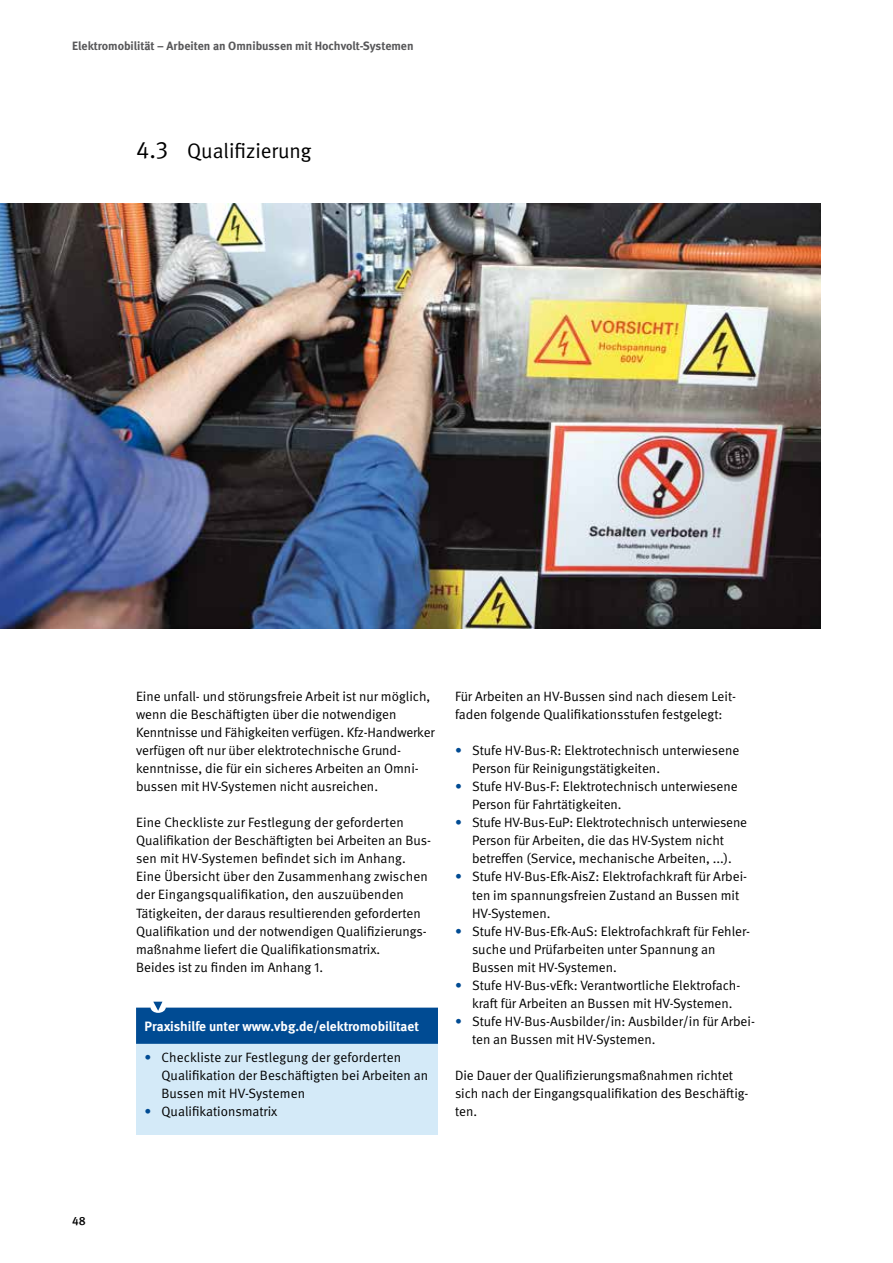
<style>
.page{position:relative;width:893px;height:1263px;background:#fff}
.page>*{position:absolute;margin:0;border:0;box-sizing:border-box;transform-origin:0 0}
.t1{font:21px "DGUV Meta";color:#000}
.t2{font:13.5px/18.1px "DGUV Meta";color:#000}
.t3{font:700 13.5px "DGUV Meta";color:#fff}
.t4{font:700 12px "DGUV Meta";color:#58585a}
.t5{font:500 12px "DGUV Meta";color:#000}
.s1{font-size:24px}
.s2{color:#004b93}
</style>
<div class="page">
<img style="left:0;top:203px;width:821px;height:425px">
<div style="left:136px;top:1036px;width:302px;height:98px;background:#d4eaf8"></div>
<svg style="left:136px;top:1002px;width:302px;height:42px;background:#2364a2"></svg>
<p class="t4" style="left:72px;top:39px;width:343px">Elektromobilität – Arbeiten an Omnibussen mit Hochvolt-Systemen</p>
<h1 class="t1" style="left:136px;top:139px;width:177px"><span class="s1">4.3</span> Qualifizierung</h1>
<p class="t5" style="left:72px;top:1213px;width:15px">48</p>
<p class="t2" style="left:136px;top:687px;width:300px">Eine unfall- und störungsfreie Arbeit ist nur möglich, wenn die Beschäftigten über die notwendigen Kenntnisse und Fähigkeiten verfügen. Kfz-Handwerker verfügen oft nur über elektrotechnische Grund&shy;kenntnisse, die für ein sicheres Arbeiten an Omni&shy;bussen mit HV-Systemen nicht ausreichen.</p>
<p class="t2" style="left:136px;top:814px;width:297px">Eine Checkliste zur Festlegung der geforderten Qualifikation der Beschäftigten bei Arbeiten an Bus&shy;sen mit HV-Systemen befindet sich im Anhang.<br>Eine Übersicht über den Zusammenhang zwischen der Eingangsqualifikation, den auszuübenden Tätigkeiten, der daraus resultierenden geforderten Qualifikation und der notwendigen Qualifizierungs&shy;maßnahme liefert die Qualifikationsmatrix.<br>Beides ist zu finden im Anhang 1.</p>
<p class="t3" style="left:145px;top:1018px;width:276px">Praxishilfe unter www.vbg.de/elektromobilitaet</p>
<p class="t2" style="left:162px;top:1049px;width:268px;text-indent:-17px"><span class="s2">•</span> Checkliste zur Festlegung der geforderten<br>Qualifikation der Beschäftigten bei Arbeiten an<br>Bussen mit HV-Systemen</p>
<p class="t2" style="left:145px;top:1103px;width:134px"><span class="s2">•</span> Qualifikationsmatrix</p>
<p class="t2" style="left:455px;top:687px;width:282px">Für Arbeiten an HV-Bussen sind nach diesem Leit&shy;faden folgende Qualifikationsstufen festgelegt:</p>
<p class="t2" style="left:472px;top:741px;width:269px;text-indent:-17px"><span class="s2">•</span> Stufe HV-Bus-R: Elektrotechnisch unterwiesene<br>Person für Reinigungstätigkeiten.</p>
<p class="t2" style="left:472px;top:778px;width:267px;text-indent:-17px"><span class="s2">•</span> Stufe HV-Bus-F: Elektrotechnisch unterwiesene<br>Person für Fahrtätigkeiten.</p>
<p class="t2" style="left:455px;top:814px;width:294px;text-align:center"><span class="s2">•</span> Stufe HV-Bus-EuP: Elektrotechnisch unterwiesene<br>Person für Arbeiten, die das HV-System nicht betreffen (Service, mechanische Arbeiten, ...).</p>
<p class="t2" style="left:472px;top:868px;width:277px;text-indent:-17px"><span class="s2">•</span> Stufe HV-Bus-Efk-AisZ: Elektrofachkraft für Arbei&shy;ten im spannungsfreien Zustand an Bussen mit<br>HV-Systemen.</p>
<p class="t2" style="left:472px;top:922px;width:280px;text-indent:-17px"><span class="s2">•</span> Stufe HV-Bus-Efk-AuS: Elektrofachkraft für Fehler&shy;suche und Prüfarbeiten unter Spannung an<br>Bussen mit HV-Systemen.</p>
<p class="t2" style="left:472px;top:976px;width:270px;text-indent:-17px"><span class="s2">•</span> Stufe HV-Bus-vEfk: Verantwortliche Elektrofach&shy;kraft für Arbeiten an Bussen mit HV-Systemen.</p>
<p class="t2" style="left:472px;top:1013px;width:284px;text-indent:-17px"><span class="s2">•</span> Stufe HV-Bus-Ausbilder/in: Ausbilder/in für Arbei&shy;ten an Bussen mit HV-Systemen.</p>
<p class="t2" style="left:455px;top:1067px;width:295px">Die Dauer der Qualifizierungsmaßnahmen richtet sich nach der Eingangsqualifikation des Beschäftig&shy;ten.</p>
</div>
